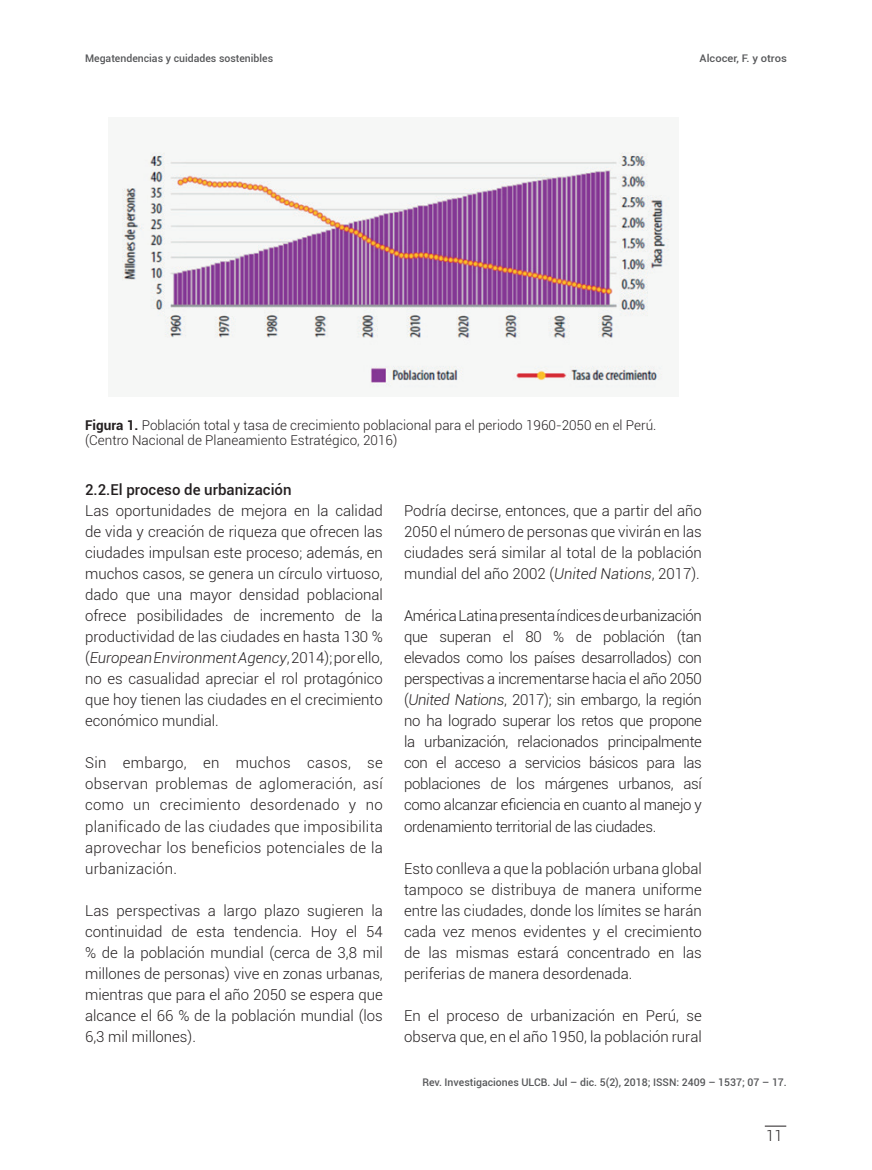
<style>
.page{position:relative;width:872px;height:1170px;background:#fff}
.page>*{position:absolute;margin:0;border:0;box-sizing:border-box;transform-origin:0 0}
.t1{font:300 15px/21px "Roboto";color:#231f20;text-align:justify}
.t2{font:500 15px "Roboto";color:#231f20}
.t3{font:300 13.5px/15px "Roboto";color:#231f20}
.t4{font:500 10.5px "Roboto";color:#57585a}
.t5{font:500 10.5px "Roboto";color:#57585a;scale:1.06 1}
.s1{font-weight:700}
.s2{font-style:italic}
</style>
<div class="page">
<svg style="left:765px;top:1125px;width:21px;height:1px"></svg>
<img style="left:122px;top:152px;width:548px;height:236px">
<p class="t4" style="left:85px;top:51px;width:190px">Megatendencias y cuidades sostenibles</p>
<p class="t5" style="left:699px;top:51px;width:84px">Alcocer, F. y otros</p>
<p class="t3" style="left:85px;top:417px;width:573px"><span class="s1">Figura 1.</span> Población total y tasa de crecimiento poblacional para el periodo 1960-2050 en el Perú. (Centro Nacional de Planeamiento Estratégico, 2016)</p>
<p class="t2" style="left:85px;top:479px;width:208px">2.2.El proceso de urbanización</p>
<p class="t1" style="left:85px;top:500px;width:299px">Las oportunidades de mejora en la calidad de vida y creación de riqueza que ofrecen las ciudades impulsan este proceso; además, en muchos casos, se genera un círculo virtuoso, dado que una mayor densidad poblacional ofrece posibilidades de incremento de la productividad de las ciudades en hasta 130 % (<span class="s2">European Environment Agency</span>, 2014); por ello, no es casualidad apreciar el rol protagónico que hoy tienen las ciudades en el crecimiento económico mundial.</p>
<p class="t1" style="left:85px;top:752px;width:299px">Sin embargo, en muchos casos, se observan problemas de aglomeración, así como un crecimiento desordenado y no planificado de las ciudades que imposibilita aprovechar los beneficios potenciales de la urbanización.</p>
<p class="t1" style="left:85px;top:899px;width:299px">Las perspectivas a largo plazo sugieren la continuidad de esta tendencia. Hoy el 54 % de la población mundial (cerca de 3,8 mil millones de personas) vive en zonas urbanas, mientras que para el año 2050 se espera que alcance el 66 % de la población mundial (los 6,3 mil millones).</p>
<p class="t1" style="left:404px;top:500px;width:299px">Podría decirse, entonces, que a partir del año 2050 el número de personas que vivirán en las ciudades será similar al total de la población mundial del año 2002 (<span class="s2">United Nations</span>, 2017).</p>
<p class="t1" style="left:404px;top:605px;width:299px">América Latina presenta índices de urbanización que superan el 80 % de población (tan elevados como los países desarrollados) con perspectivas a incrementarse hacia el año 2050 (<span class="s2">United Nations</span>, 2017); sin embargo, la región no ha logrado superar los retos que propone la urbanización, relacionados principalmente con el acceso a servicios básicos para las poblaciones de los márgenes urbanos, así como alcanzar eficiencia en cuanto al manejo y ordenamiento territorial de las ciudades.</p>
<p class="t1" style="left:404px;top:857px;width:299px">Esto conlleva a que la población urbana global tampoco se distribuya de manera uniforme entre las ciudades, donde los límites se harán cada vez menos evidentes y el crecimiento de las mismas estará concentrado en las periferias de manera desordenada.</p>
<p class="t1" style="left:404px;top:1004px;width:299px">En el proceso de urbanización en Perú, se observa que, en el año 1950, la población rural</p>
<p class="t4" style="left:422px;top:1075px;width:366px">Rev. Investigaciones ULCB. Jul – dic. 5(2), 2018; ISSN: 2409 – 1537; 07 – 17.</p>
<p class="t1" style="left:766px;top:1124px;width:18px">11</p>
</div>
